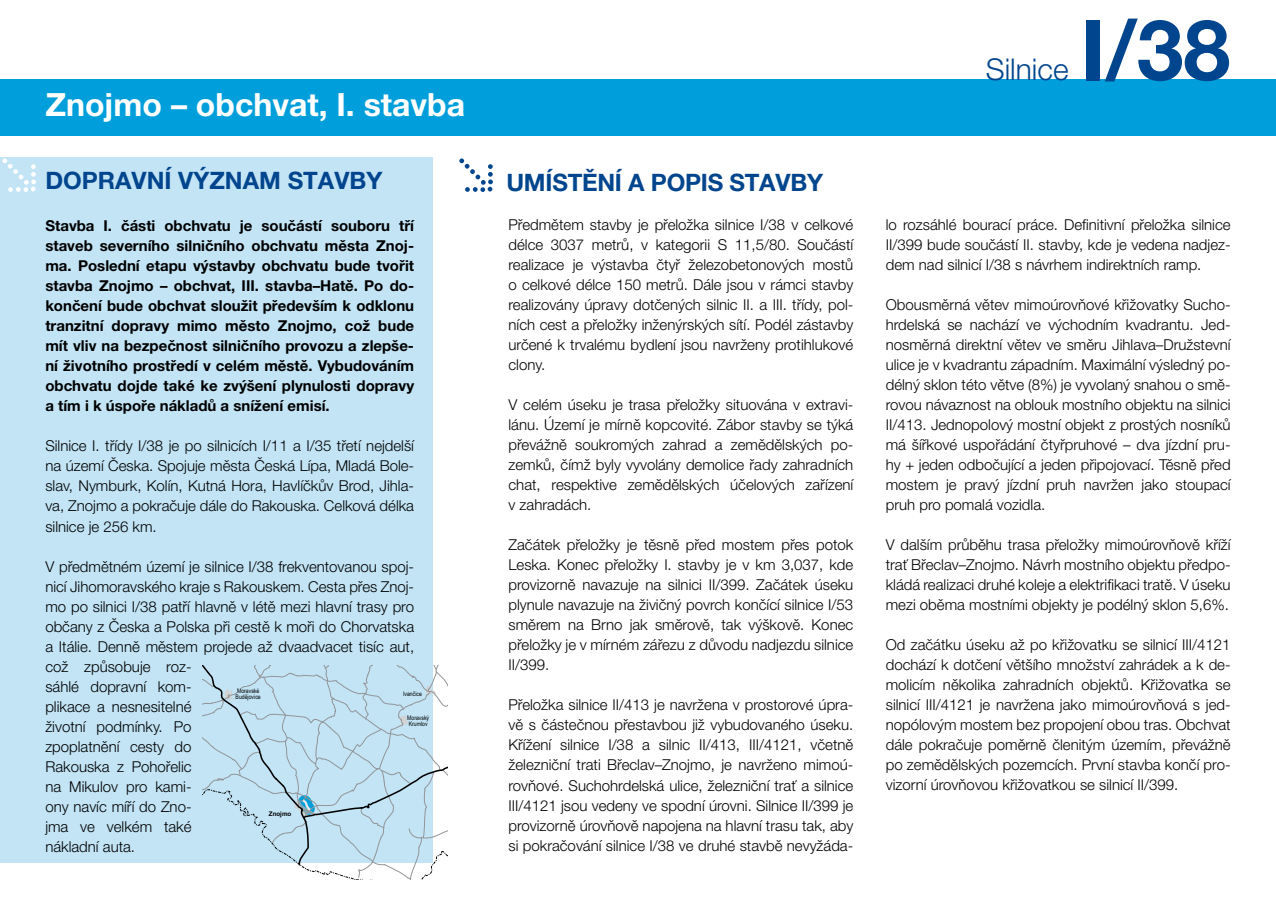
<style>
.page{position:relative;width:1276px;height:908px;background:#fff}
.page>*{position:absolute;margin:0;border:0;box-sizing:border-box;transform-origin:0 0}
.t1{font:700 84px "Helvetica Neue LT Pro";color:#00458d}
.t2{font:700 32px "Helvetica Neue LT Pro";color:#fff}
.t3{font:300 30px "Helvetica Neue LT Pro";color:#00458d}
.t4{font:700 24px "Helvetica Neue LT Pro";color:#00458d}
.t5{font:300 15px/20px "Helvetica Neue LT Pro";color:#000;text-align:justify}
.t6{font:700 15px/20px "Helvetica Neue LT Pro";color:#000;text-align:justify}
.t7{font:6.2px/6.4px "Arial Narrow";color:#000}
.t8{font:700 6.2px "Arial";color:#000}
</style>
<div class="page">
<div style="left:0;top:79px;width:1276px;height:57px;background:#009fdb"></div>
<div style="left:0;top:157px;width:432px;height:705px;background:#c2e4f5"></div>
<svg style="left:459px;top:158px;width:34px;height:34px"></svg>
<svg style="left:2px;top:158px;width:34px;height:34px"></svg>
<svg style="left:203px;top:665px;width:245px;height:214px"></svg>
<h2 class="t2" style="left:45px;top:85px;width:421px">Znojmo – obchvat, I. stavba</h2>
<h3 class="t4" style="left:45px;top:166px;width:338px">DOPRAVNÍ VÝZNAM STAVBY</h3>
<p class="t6" style="left:45px;top:215px;width:370px">Stavba I. části obchvatu je součástí souboru tří staveb severního silničního obchvatu města Znoj&shy;ma. Poslední etapu výstavby obchvatu bude tvořit stavba Znojmo – obchvat, III. stavba–Hatě. Po do&shy;končení bude obchvat sloužit především k odklonu tranzitní dopravy mimo město Znojmo, což bude mít vliv na bezpečnost silničního provozu a zlepše&shy;ní životního prostředí v celém městě. Vybudováním obchvatu dojde také ke zvýšení plynulosti dopravy a tím i k úspoře nákladů a snížení emisí.</p>
<p class="t5" style="left:45px;top:435px;width:370px">Silnice I. třídy I/38 je po silnicích I/11 a I/35 třetí nejdelší na území Česka. Spojuje města Česká Lípa, Mladá Bole&shy;slav, Nymburk, Kolín, Kutná Hora, Havlíčkův Brod, Jihla&shy;va, Znojmo a pokračuje dále do Rakouska. Celková délka silnice je 256 km.</p>
<p class="t5" style="left:45px;top:555px;width:370px;text-align:left">V předmětném území je silnice I/38 frekventovanou spoj&shy;nicí Jihomoravského kraje s Rakouskem. Cesta přes Znoj&shy;mo po silnici I/38 patří hlavně v létě mezi hlavní trasy pro občany z Česka a Polska při cestě k moři do Chorvatska a Itálie. Denně městem projede až dvaadvacet tisíc aut, což způsobuje roz-<br>sáhlé dopravní kom-<br>plikace a nesnesitelné<br>životní podmínky. Po<br>zpoplatnění cesty do<br>Rakouska z Pohořelic<br>na Mikulov pro kami-<br>ony navíc míří do Zno-<br>jma ve velkém také<br>nákladní auta.</p>
<p class="t7" style="left:236px;top:686px;width:27px">Moravské<br>Budějovice</p>
<p class="t7" style="left:403px;top:689px;width:20px">Ivančice</p>
<p class="t7" style="left:407px;top:714px;width:23px">Moravský<br>Krumlov</p>
<p class="t8" style="left:269px;top:809px;width:24px">Znojmo</p>
<h3 class="t3" style="left:985px;top:51px;width:84px">Silnice</h3>
<h1 class="t1" style="left:1081px;top:-2px;width:151px">I/38</h1>
<h3 class="t4" style="left:506px;top:167px;width:318px">UMÍSTĚNÍ A POPIS STAVBY</h3>
<p class="t5" style="left:508px;top:214px;width:346px">Předmětem stavby je přeložka silnice I/38 v celkové délce 3037 metrů, v kategorii S 11,5/80. Součástí realizace je výstavba čtyř železobetonových mostů o celkové délce 150 metrů. Dále jsou v rámci stavby realizovány úpravy dotčených silnic II. a III. třídy, pol&shy;ních cest a přeložky inženýrských sítí. Podél zástavby určené k trvalému bydlení jsou navrženy protihlukové clony.</p>
<p class="t5" style="left:508px;top:394px;width:346px">V celém úseku je trasa přeložky situována v extravi&shy;lánu. Území je mírně kopcovité. Zábor stavby se týká převážně soukromých zahrad a zemědělských po&shy;zemků, čímž byly vyvolány demolice řady zahradních chat, respektive zemědělských účelových zařízení v zahradách.</p>
<p class="t5" style="left:508px;top:534px;width:346px">Začátek přeložky je těsně před mostem přes potok Leska. Konec přeložky I. stavby je v km 3,037, kde provizorně navazuje na silnici II/399. Začátek úseku plynule navazuje na živičný povrch končící silnice I/53 směrem na Brno jak směrově, tak výškově. Konec přeložky je v mírném zářezu z důvodu nadjezdu silnice II/399.</p>
<p class="t5" style="left:508px;top:694px;width:346px">Přeložka silnice II/413 je navržena v prostorové úpra&shy;vě s částečnou přestavbou již vybudovaného úseku.<br>Křížení silnice I/38 a silnic II/413, III/4121, včetně železniční trati Břeclav–Znojmo, je navrženo mimoú&shy;rovňové. Suchohrdelská ulice, železniční trať a silnice III/4121 jsou vedeny ve spodní úrovni. Silnice II/399 je provizorně úrovňově napojena na hlavní trasu tak, aby si pokračování silnice I/38 ve druhé stavbě nevyžáda-</p>
<p class="t5" style="left:886px;top:214px;width:346px">lo rozsáhlé bourací práce. Definitivní přeložka silnice II/399 bude součástí II. stavby, kde je vedena nadjez&shy;dem nad silnicí I/38 s návrhem indirektních ramp.</p>
<p class="t5" style="left:886px;top:294px;width:346px">Obousměrná větev mimoúrovňové křižovatky Sucho&shy;hrdelská se nachází ve východním kvadrantu. Jed&shy;nosměrná direktní větev ve směru Jihlava–Družstevní ulice je v kvadrantu západním. Maximální výsledný po&shy;délný sklon této větve (8%) je vyvolaný snahou o smě&shy;rovou návaznost na oblouk mostního objektu na silnici II/413. Jednopolový mostní objekt z prostých nosníků má šířkové uspořádání čtyřpruhové – dva jízdní pru&shy;hy + jeden odbočující a jeden připojovací. Těsně před mostem je pravý jízdní pruh navržen jako stoupací pruh pro pomalá vozidla.</p>
<p class="t5" style="left:886px;top:534px;width:346px">V dalším průběhu trasa přeložky mimoúrovňově kříží trať Břeclav–Znojmo. Návrh mostního objektu předpo&shy;kládá realizaci druhé koleje a elektrifikaci tratě. V úseku mezi oběma mostními objekty je podélný sklon 5,6%.</p>
<p class="t5" style="left:886px;top:634px;width:346px">Od začátku úseku až po křižovatku se silnicí III/4121 dochází k dotčení většího množství zahrádek a k de&shy;molicím několika zahradních objektů. Křižovatka se silnicí III/4121 je navržena jako mimoúrovňová s jed&shy;nopólovým mostem bez propojení obou tras. Obchvat dále pokračuje poměrně členitým územím, převážně po zemědělských pozemcích. První stavba končí pro&shy;vizorní úrovňovou křižovatkou se silnicí II/399.</p>
</div>
